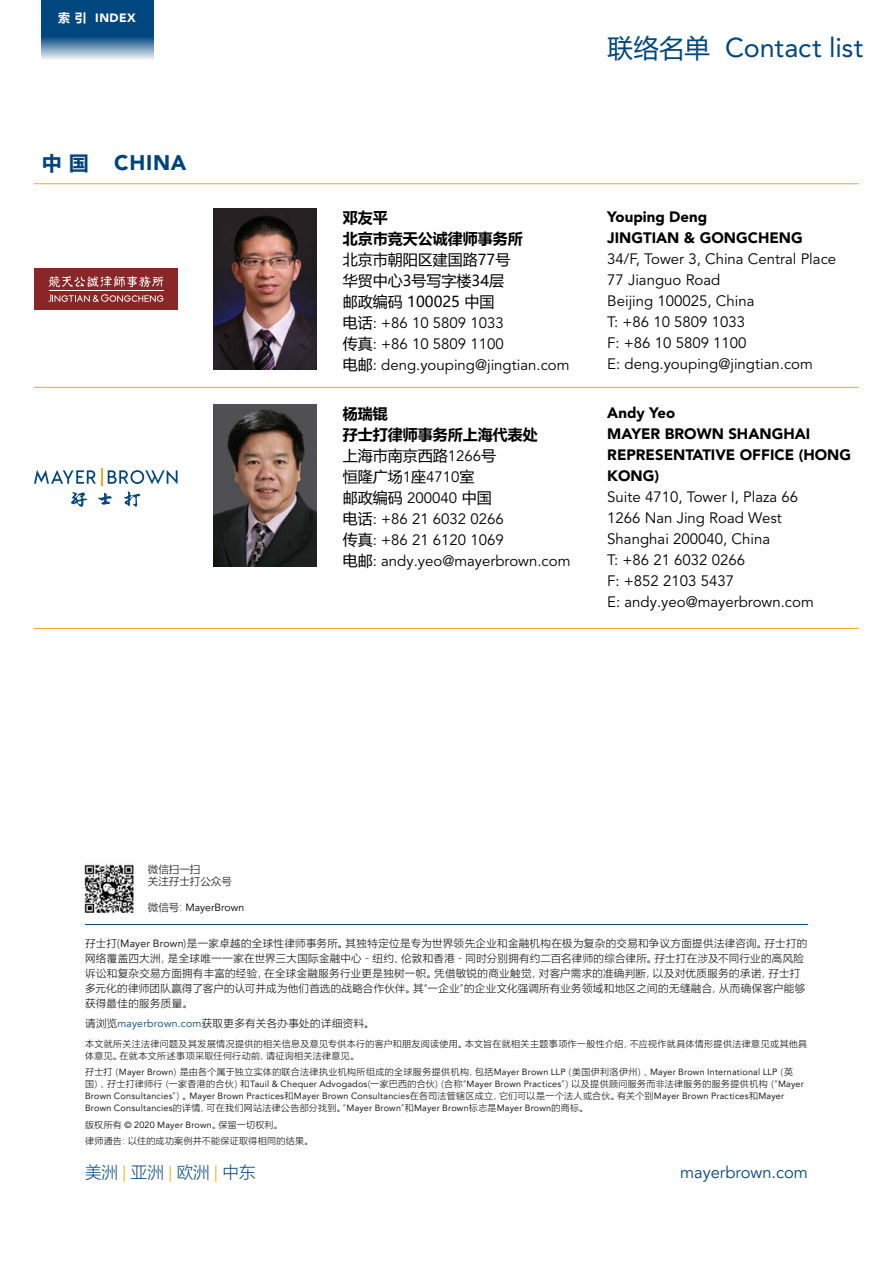
<style>
.page{position:relative;width:893px;height:1263px;background:#fff}
.page>*{position:absolute;margin:0;border:0;box-sizing:border-box;transform-origin:0 0}
.t1{font:27px "Avenir LT Pro";letter-spacing:-.005em;color:#00467f}
.t2{font:900 21px "Avenir LT Pro";letter-spacing:.035em;color:#00447c}
.t3{font:16.5px "Avenir LT Pro";color:#00467f}
.t4{font:300 16.5px "Microsoft Ya Hei";color:#00467f}
.t5{font:15px/21px "Avenir LT Pro";color:#000}
.t6{font:15px/21px "Microsoft Ya Hei";color:#000}
.t7{font:900 15px/21px "Avenir LT Pro";color:#000}
.t8{font:700 15px/21px "Microsoft Ya Hei";color:#000}
.t9{font:900 12px "Avenir LT Pro";letter-spacing:.04em;color:#fff}
.t10{font:300 10.5px/15px "Microsoft Ya Hei";letter-spacing:.03em;color:#000}
.t11{font:10.5px "Avenir LT Pro";color:#000}
.t12{font:300 10.5px/12.6px "Microsoft Ya Hei";color:#000}
.t13{font:300 9px/12px "Microsoft Ya Hei";letter-spacing:.035em;color:#000}
.t14{font:9px/12px "Avenir LT Pro";letter-spacing:.025em;color:#000}
.s1{font-family:"Microsoft Ya Hei";font-weight:700}
.s2{font-family:"Microsoft Ya Hei";font-weight:700;font-size:19.5px}
.s3{font-family:"Microsoft Ya Hei";font-size:25.5px}
.s4{font-family:"Microsoft Ya Hei"}
.s5{font-weight:700}
.s6{font-family:"Avenir LT Pro"}
.s7{font-family:"Microsoft Ya Hei";font-weight:300}
.s8{font-family:"Avenir LT Pro";font-weight:400}
.s9{font-family:"Avenir LT Pro";font-weight:400;color:#00467f}
.s10{font-family:"Avenir LT Pro";font-weight:400;color:#faa81a}
</style>
<div class="page">
<hr style="left:85px;top:924px;width:723px;height:1px;background:#00467f">
<img style="left:84px;top:864px;width:51px;height:49px">
<hr style="left:34px;top:183px;width:825px;height:1px;background:#faa81a">
<hr style="left:34px;top:387px;width:825px;height:1px;background:#faa81a">
<hr style="left:34px;top:628px;width:825px;height:1px;background:#faa81a">
<svg style="left:41px;top:0;width:112px;height:60px;fill:#00467f"></svg>
<svg style="left:108px;top:470px;width:70px;height:14px"></svg>
<svg style="left:34px;top:468px;width:68px;height:18px"></svg>
<svg style="left:98px;top:493px;width:14px;height:12px"></svg>
<svg style="left:124px;top:491px;width:16px;height:16px"></svg>
<svg style="left:71px;top:492px;width:16px;height:15px"></svg>
<img style="left:213px;top:405px;width:104px;height:161px">
<div style="left:34px;top:268px;width:144px;height:42px;background:#8a2528"></div>
<svg style="left:48px;top:294px;width:115px;height:8px"></svg>
<svg style="left:49px;top:276px;width:114px;height:11px"></svg>
<hr style="left:49px;top:290px;width:114px;height:1px;background:#fff">
<img style="left:213px;top:208px;width:104px;height:161px">
<p class="t9" style="left:58px;top:10px;width:79px"><span class="s1">索 引</span> INDEX</p>
<h2 class="t2" style="left:42px;top:150px;width:146px"><span class="s2">中 国</span> CHINA</h2>
<h1 class="t1" style="left:608px;top:32px;width:257px"><span class="s3">联络名单</span> Contact list</h1>
<p class="t8" style="left:343px;top:206px;width:181px">邓友平<br>北京市竞天公诚律师事务所</p>
<p class="t6" style="left:343px;top:248px;width:169px">北京市朝阳区建国路77号华贸中心3号写字楼34层邮政编码 100025 中国</p>
<p class="t5" style="left:343px;top:312px;width:228px"><span class="s4">电话</span>: +86 10 5809 1033<br><span class="s4">传真</span>: +86 10 5809 1100<br><span class="s4">电邮</span>: deng.youping@jingtian.com</p>
<p class="t6" style="left:343px;top:403px;width:196px"><span class="s5">杨瑞锟<br>孖士打律师事务所上海代表处</span>上海市南京西路<span class="s6">1266</span>号<br>恒隆广场<span class="s6">1</span>座<span class="s6">4710</span>室<br>邮政编码 <span class="s6">200040</span> 中国</p>
<p class="t5" style="left:343px;top:509px;width:229px"><span class="s4">电话</span>: +86 21 6032 0266<br><span class="s4">传真</span>: +86 21 6120 1069<br><span class="s4">电邮</span>: andy.yeo@mayerbrown.com</p>
<p class="t7" style="left:607px;top:206px;width:197px">Youping Deng<br>JINGTIAN &amp; GONGCHENG</p>
<p class="t5" style="left:607px;top:248px;width:230px">34/F, Tower 3, China Central Place<br>77 Jianguo Road<br>Beijing 100025, China<br>T: +86 10 5809 1033<br>F: +86 10 5809 1100<br>E: deng.youping@jingtian.com</p>
<p class="t7" style="left:607px;top:403px;width:245px">Andy Yeo<br>MAYER BROWN SHANGHAI<br>REPRESENTATIVE OFFICE (HONG<br>KONG)</p>
<p class="t5" style="left:607px;top:487px;width:208px">Suite 4710, Tower I, Plaza 66<br>1266 Nan Jing Road West<br>Shanghai 200040, China<br>T: +86 21 6032 0266<br>F: +852 2103 5437<br>E: andy.yeo@mayerbrown.com</p>
<p class="t12" style="left:148px;top:862px;width:85px">微信扫一扫<br>关注孖士打公众号</p>
<p class="t11" style="left:148px;top:901px;width:98px"><span class="s7">微信号:</span> MayerBrown</p>
<p class="t10" style="left:85px;top:936px;width:724px">孖士打(<span class="s8">Mayer Brown</span>)是一家卓越的全球性律师事务所。其独特定位是专为世界领先企业和金融机构在极为复杂的交易和争议方面提供法律咨询。孖士打的网络覆盖四大洲，是全球唯一一家在世界三大国际金融中心 - 纽约、伦敦和香港 - 同时分别拥有约二百名律师的综合律所。孖士打在涉及不同行业的高风险诉讼和复杂交易方面拥有丰富的经验，在全球金融服务行业更是独树一帜。凭借敏锐的商业触觉，对客户需求的准确判断，以及对优质服务的承诺，孖士打多元化的律师团队赢得了客户的认可并成为他们首选的战略合作伙伴。其“一企业”的企业文化强调所有业务领域和地区之间的无缝融合，从而确保客户能够获得最佳的服务质量。</p>
<p class="t10" style="left:85px;top:1015px;width:291px">请浏览<span class="s9">mayerbrown.com</span>获取更多有关各办事处的详细资料。</p>
<p class="t13" style="left:85px;top:1038px;width:724px">本文就所关注法律问题及其发展情况提供的相关信息及意见专供本行的客户和朋友阅读使用。本文旨在就相关主题事项作一般性介绍，不应视作就具体情形提供法律意见或其他具体意见。在就本文所述事项采取任何行动前，请征询相关法律意见。</p>
<p class="t13" style="left:85px;top:1066px;width:720px">孖士打（<span class="s8">Mayer Brown</span>）是由各个属于独立实体的联合法律执业机构所组成的全球服务提供机构，包括<span class="s8">Mayer Brown LLP</span>（美国伊利洛伊州）、<span class="s8">Mayer Brown International LLP</span>（英国）、孖士打律师行（一家香港的合伙）和<span class="s8">Tauil &amp; Chequer Advogados</span>(一家巴西的合伙)（合称“<span class="s8">Mayer Brown Practices</span>”）以及提供顾问服务而非法律服务的服务提供机构（“<span class="s8">Mayer</span></p>
<p class="t14" style="left:85px;top:1090px;width:701px">Brown Consultancies<span class="s7">”）。</span>Mayer Brown Practices<span class="s7">和</span>Mayer Brown Consultancies<span class="s7">在各司法管辖区成立，它们可以是一个法人或合伙。有关个别</span>Mayer Brown Practices<span class="s7">和</span>Mayer<br>Brown Consultancies<span class="s7">的详情，可在我们网站法律公告部分找到。“</span>Mayer Brown<span class="s7">”和</span>Mayer Brown<span class="s7">标志是</span>Mayer Brown<span class="s7">的商标。</span></p>
<p class="t14" style="left:85px;top:1119px;width:199px"><span class="s7">版权所有</span> © 2020 Mayer Brown<span class="s7">。保留一切权利。</span></p>
<p class="t13" style="left:85px;top:1134px;width:230px">律师通告：以住的成功案例并不能保证取得相同的结果。</p>
<p class="t4" style="left:85px;top:1161px;width:172px">美洲<span class="s10">|</span>亚洲<span class="s10">|</span>欧洲<span class="s10">|</span>中东</p>
<p class="t3" style="left:680px;top:1162px;width:129px">mayerbrown.com</p>
</div>
